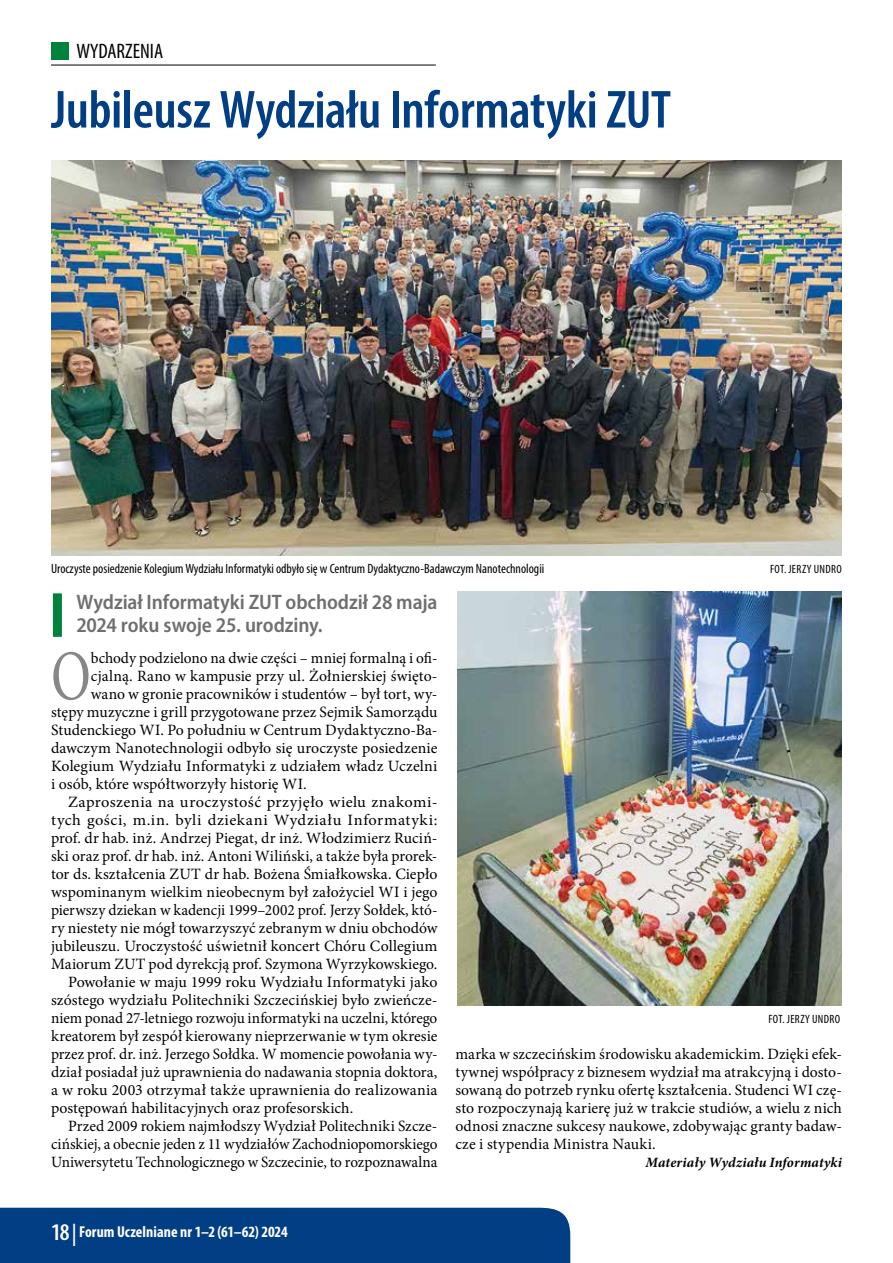
<style>
.page{position:relative;width:893px;height:1263px;background:#fff}
.page>*{position:absolute;margin:0;border:0;box-sizing:border-box;transform-origin:0 0}
.t1{font:71.1px "Minion Pro";color:#878787;scale:.75 1}
.t2{font:600 condensed 54px "Myriad Pro";letter-spacing:-.005em;color:#023e84}
.t3{font:600 semi-condensed 21px/22.5px "Myriad Pro";letter-spacing:-.005em;color:#706f6f}
.t4{font:condensed 21px "Myriad Pro";color:#000}
.t5{font:15.75px/18px "Minion Pro";letter-spacing:.005em;color:#000;text-align:justify}
.t6{font:15.75px "Minion Pro";letter-spacing:.035em;color:#000;scale:1.04 1}
.t7{font:15.75px "Minion Pro";letter-spacing:.025em;color:#000;scale:1.04 1}
.t8{font:700 condensed 15.75px "Myriad Pro";letter-spacing:.005em;color:#fff}
.t9{font:italic 700 14.25px "Minion Pro";letter-spacing:.01em;color:#000}
.t10{font:condensed 13.5px "Myriad Pro";color:#000}
.t11{font:condensed 12px "Myriad Pro";letter-spacing:.03em;color:#000}
.s1{font-weight:600;font-size:24px}
.s2{font-weight:400;font-size:33px}
</style>
<div class="page">
<hr style="left:51px;top:65px;width:385px;height:1px;background:#000">
<div style="left:51px;top:43px;width:17px;height:17px;background:#00823d"></div>
<div style="left:0;top:1208px;width:570px;height:55px;background:#023e84"></div>
<div style="left:53px;top:593px;width:9px;height:44px;background:#00823d"></div>
<img style="left:52px;top:161px;width:790px;height:394px">
<img style="left:457px;top:591px;width:385px;height:414px">
<h3 class="t4" style="left:77px;top:39px;width:88px">WYDARZENIA</h3>
<h2 class="t2" style="left:51px;top:76px;width:622px">Jubileusz Wydziału Informatyki ZUT</h2>
<p class="t10" style="left:51px;top:560px;width:495px">Uroczyste posiedzenie Kolegium Wydziału Informatyki odbyło się w Centrum Dydaktyczno-Badawczym Nanotechnologii</p>
<p class="t11" style="left:770px;top:562px;width:73px">FOT. JERZY UNDRO</p>
<h3 class="t3" style="left:77px;top:590px;width:362px">Wydział Informatyki ZUT obchodził 28 maja<br>2024 roku swoje 25. urodziny.</h3>
<h1 class="t1" style="left:51px;top:629px;width:55px">O</h1>
<p class="t5" style="left:91px;top:649px;width:348px">bchody podzielono na dwie części – mniej formalną i ofi-</p>
<p class="t5" style="left:91px;top:667px;width:348px">cjalną. Rano w kampusie przy ul. Żołnierskiej święto-</p>
<p class="t5" style="left:91px;top:685px;width:348px">wano w gronie pracowników i studentów – był tort, wy-</p>
<p class="t5" style="left:51px;top:703px;width:388px">stępy muzyczne i grill przygotowane przez Sejmik Samorządu</p>
<p class="t5" style="left:51px;top:721px;width:388px">Studenckiego WI. Po południu w Centrum Dydaktyczno-Ba-</p>
<p class="t5" style="left:51px;top:739px;width:388px">dawczym Nanotechnologii odbyło się uroczyste posiedzenie</p>
<p class="t5" style="left:51px;top:757px;width:388px">Kolegium Wydziału Informatyki z udziałem władz Uczelni</p>
<p class="t5" style="left:51px;top:775px;width:257px">i osób, które współtworzyły historię WI.</p>
<p class="t7" style="left:68px;top:791px;width:357px">Zaproszenia na uroczystość przyjęło wielu znakomi-</p>
<p class="t6" style="left:51px;top:809px;width:373px">tych gości, m.in. byli dziekani Wydziału Informatyki:</p>
<p class="t5" style="left:51px;top:829px;width:388px">prof. dr hab. inż. Andrzej Piegat, dr inż. Włodzimierz Ruciń-</p>
<p class="t5" style="left:51px;top:847px;width:388px">ski oraz prof. dr hab. inż. Antoni Wiliński, a także była prorek-</p>
<p class="t5" style="left:51px;top:865px;width:388px">tor ds. kształcenia ZUT dr hab. Bożena Śmiałkowska. Ciepło</p>
<p class="t5" style="left:51px;top:883px;width:388px">wspominanym wielkim nieobecnym był założyciel WI i jego</p>
<p class="t5" style="left:51px;top:901px;width:388px">pierwszy dziekan w kadencji 1999–2002 prof. Jerzy Sołdek, któ-</p>
<p class="t5" style="left:51px;top:919px;width:388px">ry niestety nie mógł towarzyszyć zebranym w dniu obchodów</p>
<p class="t5" style="left:51px;top:937px;width:388px">jubileuszu. Uroczystość uświetnił koncert Chóru Collegium</p>
<p class="t5" style="left:51px;top:955px;width:388px">Maiorum ZUT pod dyrekcją prof. Szymona Wyrzykowskiego.</p>
<p class="t5" style="left:68px;top:973px;width:371px">Powołanie w maju 1999 roku Wydziału Informatyki jako</p>
<p class="t5" style="left:51px;top:991px;width:388px">szóstego wydziału Politechniki Szczecińskiej było zwieńcze-</p>
<p class="t5" style="left:51px;top:1009px;width:388px">niem ponad 27-letniego rozwoju informatyki na uczelni, którego</p>
<p class="t5" style="left:51px;top:1027px;width:388px">kreatorem był zespół kierowany nieprzerwanie w tym okresie</p>
<p class="t5" style="left:51px;top:1045px;width:388px">przez prof. dr. inż. Jerzego Sołdka. W momencie powołania wy-</p>
<p class="t5" style="left:51px;top:1063px;width:388px">dział posiadał już uprawnienia do nadawania stopnia doktora,</p>
<p class="t5" style="left:51px;top:1081px;width:388px">a w roku 2003 otrzymał także uprawnienia do realizowania</p>
<p class="t5" style="left:51px;top:1099px;width:304px">postępowań habilitacyjnych oraz profesorskich.</p>
<p class="t5" style="left:68px;top:1117px;width:371px">Przed 2009 rokiem najmłodszy Wydział Politechniki Szcze-</p>
<p class="t5" style="left:51px;top:1135px;width:388px">cińskiej, a obecnie jeden z 11 wydziałów Zachodniopomorskiego</p>
<p class="t5" style="left:51px;top:1153px;width:388px">Uniwersytetu Technologicznego w Szczecinie, to rozpoznawalna</p>
<p class="t11" style="left:768px;top:1012px;width:73px">FOT. JERZY UNDRO</p>
<p class="t5" style="left:455px;top:1045px;width:388px">marka w szczecińskim środowisku akademickim. Dzięki efek&shy;tywnej współpracy z biznesem wydział ma atrakcyjną i dosto&shy;sowaną do potrzeb rynku ofertę kształcenia. Studenci WI czę&shy;sto rozpoczynają karierę już w trakcie studiów, a wielu z nich odnosi znaczne sukcesy naukowe, zdobywając granty badaw&shy;cze i stypendia Ministra Nauki.</p>
<p class="t9" style="left:645px;top:1152px;width:198px">Materiały Wydziału Informatyki</p>
<p class="t8" style="left:51px;top:1221px;width:238px"><span class="s1">18</span><span class="s2">I</span> Forum Uczelniane nr 1–2 (61–62) 2024</p>
</div>
